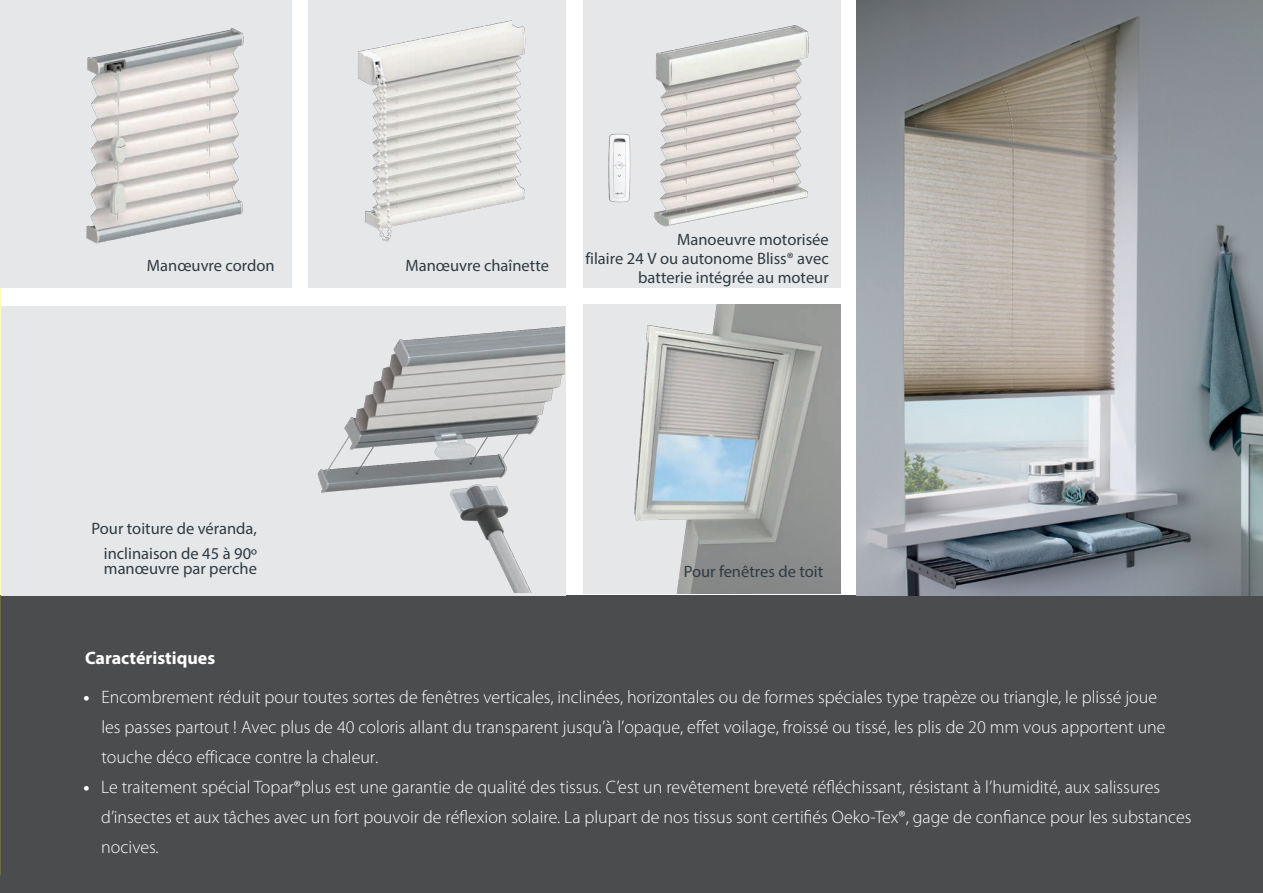
<style>
.page{position:relative;width:1263px;height:893px;background:#fff}
.page>*{position:absolute;margin:0;border:0;box-sizing:border-box;transform-origin:0 0}
.t1{font:300 18px/30px "Myriad Pro";color:#fff}
.t2{font:700 18px "Myriad Pro";color:#fff}
.t3{font:16.5px/19px "Myriad Pro";color:#2f3b41;text-align:right}
.s1{font-weight:700}
</style>
<div class="page">
<div style="left:0;top:595px;width:1263px;height:298px;background:#4b4c4d"></div>
<img style="left:857px;top:0;width:406px;height:595px">
<img style="left:0;top:0;width:1px;height:876px">
<div style="left:1px;top:0;width:291px;height:288px;background:#e6e7e9"></div>
<img style="left:86px;top:28px;width:158px;height:216px">
<div style="left:309px;top:0;width:257px;height:288px;background:#e6e7e9"></div>
<img style="left:358px;top:20px;width:168px;height:222px">
<img style="left:583px;top:305px;width:257px;height:289px">
<div style="left:583px;top:0;width:257px;height:288px;background:#e6e7e9"></div>
<img style="left:654px;top:25px;width:155px;height:202px">
<img style="left:608px;top:133px;width:23px;height:70px">
<div style="left:1px;top:306px;width:564px;height:289px;background:#e6e7e9"></div>
<img style="left:317px;top:326px;width:248px;height:266px">
<p class="t3" style="left:147px;top:255px;width:129px">Manœuvre cordon</p>
<p class="t3" style="left:92px;top:516px;width:167px;line-height:24.5px">Pour toiture de véranda, inclinaison de 45 à 90º</p>
<p class="t3" style="left:104px;top:558px;width:155px">manœuvre par perche</p>
<p class="t2" style="left:85px;top:646px;width:132px">Caractéristiques</p>
<p class="t3" style="left:405px;top:255px;width:145px">Manœuvre chaînette</p>
<p class="t3" style="left:585px;top:229px;width:245px">Manoeuvre motorisée<br>filaire 24 V ou autonome Bliss® avec batterie intégrée au moteur</p>
<p class="t3" style="left:684px;top:561px;width:141px">Pour fenêtres de toit</p>
<p class="t1" style="left:101px;top:682px;width:1066px;text-indent:-18px"><span class="s1">•</span> Encombrement réduit pour toutes sortes de fenêtres verticales, inclinées, horizontales ou de formes spéciales type trapèze ou triangle, le plissé joue les passes partout ! Avec plus de 40 coloris allant du transparent jusqu’à l’opaque, effet voilage, froissé ou tissé, les plis de 20 mm vous apportent une touche déco efficace contre la chaleur.</p>
<p class="t1" style="left:101px;top:772px;width:1092px;text-indent:-18px"><span class="s1">•</span> Le traitement spécial Topar®plus est une garantie de qualité des tissus. C’est un revêtement breveté réfléchissant, résistant à l’humidité, aux salissures d’insectes et aux tâches avec un fort pouvoir de réflexion solaire. La plupart de nos tissus sont certifiés Oeko-Tex®, gage de confiance pour les substances nocives.</p>
</div>
